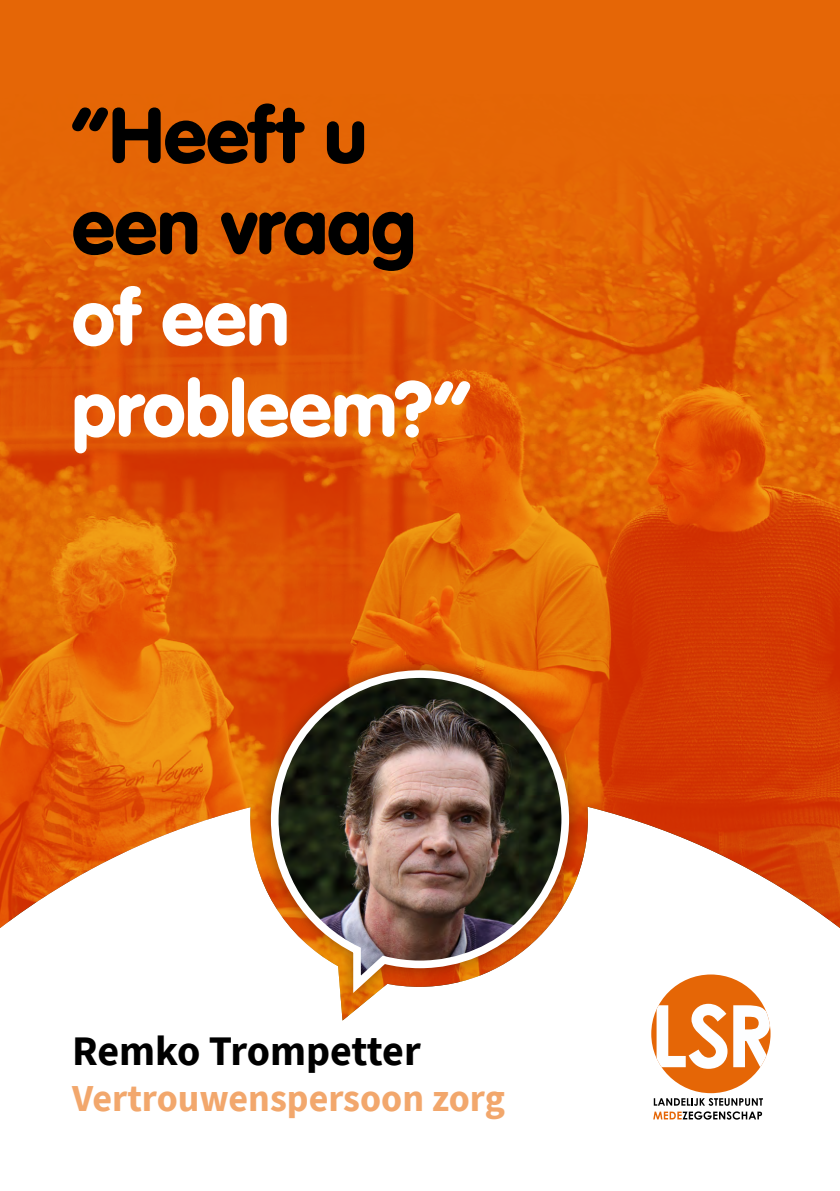
<style>
.page{position:relative;width:840px;height:1191px;background:#fff}
.page>*{position:absolute;margin:0;border:0;box-sizing:border-box;transform-origin:0 0}
.t1{font:900 76.8px/91.2px "VAG Rounded Std";color:#000}
.t2{font:900 76.8px/91.2px "VAG Rounded Std";color:#fff}
.t3{font:700 42px "Source Sans Pro";letter-spacing:-.01em;color:#000}
.t4{font:700 38px "Source Sans Pro";color:#f2a76c}
</style>
<div class="page">
<div style="left:0;top:0;width:839px;height:94px;background:#e56606"></div>
<img style="left:0;top:94px;width:839px;height:926px">
<div style="left:256px;top:656px;width:327px;height:349px;background:#000;opacity:.35"></div>
<img style="left:267px;top:666px;width:305px;height:335px">
<svg style="left:653px;top:1098px;width:109px;height:7px"></svg>
<svg style="left:653px;top:1111px;width:108px;height:8px"></svg>
<div style="left:651px;top:974px;width:119px;height:119px;background:#e56606;border-radius:50%"></div>
<svg style="left:656px;top:1003px;width:114px;height:65px"></svg>
<h1 class="t1" style="left:72px;top:92px;width:345px">“Heeft u een vraag</h1>
<h1 class="t2" style="left:72px;top:275px;width:400px">of een probleem?”</h1>
<p class="t3" style="left:72px;top:1022px;width:350px">Remko Trompetter</p>
<p class="t4" style="left:72px;top:1072px;width:434px">Vertrouwenspersoon zorg</p>
</div>
